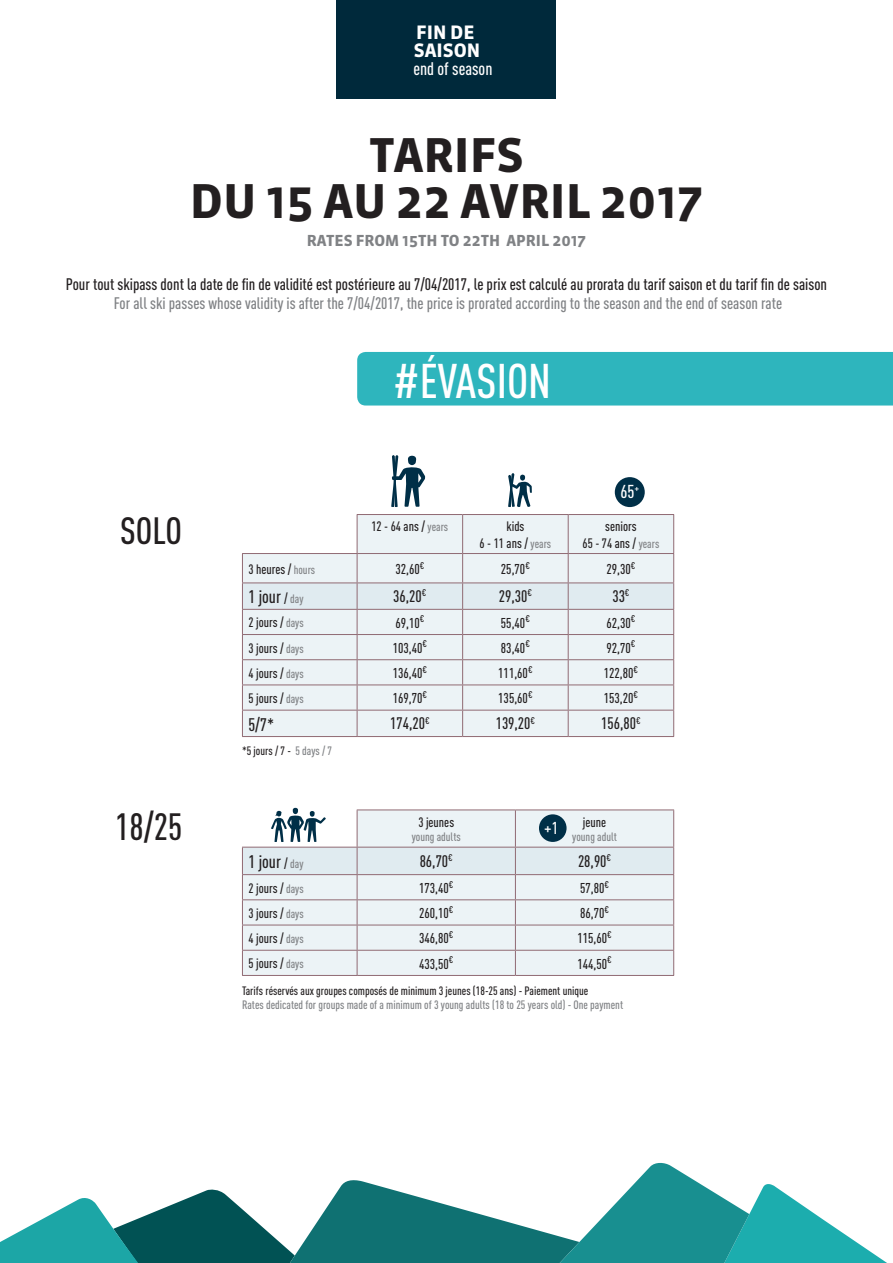
<style>
.page{position:relative;width:893px;height:1263px;background:#fff}
.page>*{position:absolute;margin:0;border:0;box-sizing:border-box;transform-origin:0 0}
.t1{font:500 48px "DIN Cond";color:#fff}
.t2{font:700 46.2px "Sanuk OT";color:#231f20}
.t3{font:500 37.5px "DIN Cond";color:#231f20}
.t4{font:700 18.45px "Sanuk OT";color:#fff}
.t5{font:500 18.45px "DIN Cond";color:#fff}
.t6{font:500 18px "DIN Cond";color:#231f20}
.t7{font:500 18px "DIN Cond";color:#fff}
.t8{font:500 16.95px "DIN Cond";color:#fff}
.t9{font:500 16.5px "DIN Cond";color:#231f20}
.t10{font:500 16.5px "DIN Cond";color:#808285}
.t11{font:700 15.15px "Sanuk OT";color:#808285}
.t12{font:500 14.1px "DIN Cond";color:#231f20}
.t13{font:500 13.5px "DIN Cond";color:#231f20}
.t14{font:500 12px "DIN Cond";color:#808285}
.t15{font:500 12px "DIN Cond";color:#231f20}
.s1{font-size:12px;color:#808285}
.s2{font-size:13.5px}
.s3{color:#808285}
</style>
<div class="page">
<div style="left:356px;top:514px;width:317px;height:39px;background:#ecf3f6"></div>
<hr style="left:673px;top:515px;width:1px;height:38px;background:#906a73">
<hr style="left:357px;top:514px;width:106px;height:1px;background:#906a73">
<hr style="left:357px;top:515px;width:1px;height:38px;background:#906a73">
<hr style="left:463px;top:514px;width:105px;height:1px;background:#906a73">
<hr style="left:462px;top:515px;width:1px;height:38px;background:#906a73">
<hr style="left:568px;top:514px;width:106px;height:1px;background:#906a73">
<hr style="left:568px;top:515px;width:1px;height:38px;background:#906a73">
<hr style="left:242px;top:553px;width:115px;height:1px;background:#906a73">
<hr style="left:357px;top:553px;width:106px;height:1px;background:#906a73">
<hr style="left:463px;top:553px;width:105px;height:1px;background:#906a73">
<hr style="left:568px;top:553px;width:106px;height:1px;background:#906a73">
<svg style="left:242px;top:554px;width:432px;height:182px;background:#e6ebef"></svg>
<hr style="left:242px;top:736px;width:115px;height:1px;background:#906a73">
<hr style="left:357px;top:736px;width:106px;height:1px;background:#906a73">
<hr style="left:463px;top:736px;width:105px;height:1px;background:#906a73">
<hr style="left:568px;top:736px;width:106px;height:1px;background:#906a73">
<hr style="left:242px;top:975px;width:115px;height:1px;background:#906a73">
<hr style="left:357px;top:975px;width:158px;height:1px;background:#906a73">
<hr style="left:515px;top:975px;width:159px;height:1px;background:#906a73">
<div style="left:336px;top:0;width:220px;height:99px;background:#00293b"></div>
<svg style="left:639px;top:1162px;width:52px;height:16px"></svg>
<svg style="left:0;top:1178px;width:887px;height:85px"></svg>
<div style="left:357px;top:352px;width:536px;height:53px;background:#2eb5bd"></div>
<svg style="left:391px;top:455px;width:34px;height:52px"></svg>
<svg style="left:508px;top:473px;width:24px;height:34px"></svg>
<svg style="left:242px;top:808px;width:432px;height:167px;background:#dfe4e8"></svg>
<div style="left:615px;top:477px;width:30px;height:30px;background:#002f47;border-radius:50%"></div>
<p class="t4" style="left:416px;top:20px;width:60px">FIN DE</p>
<p class="t4" style="left:414px;top:39px;width:68px">SAISON</p>
<p class="t7" style="left:413px;top:58px;width:81px">end of season</p>
<p class="t2" style="left:369px;top:126px;width:156px">TARIFS</p>
<p class="t2" style="left:190px;top:172px;width:515px">DU 15 AU 22 AVRIL 2017</p>
<p class="t11" style="left:307px;top:231px;width:281px">RATES FROM 15TH TO 22TH APRIL 2017</p>
<p class="t9" style="left:66px;top:274px;width:763px">Pour tout skipass dont la date de fin de validité est postérieure au 7/04/2017, le prix est calculé au prorata du tarif saison et du tarif fin de saison</p>
<p class="t10" style="left:114px;top:294px;width:670px">For all ski passes whose validity is after the 7/04/2017, the price is prorated according to the season and the end of season rate</p>
<p class="t3" style="left:120px;top:509px;width:63px">SOLO</p>
<p class="t3" style="left:115px;top:804px;width:69px">18/25</p>
<p class="t1" style="left:393px;top:352px;width:160px">#ÉVASION</p>
<p class="t13" style="left:371px;top:518px;width:78px">12 - 64 ans / <span class="s1">years</span></p>
<p class="t13" style="left:506px;top:518px;width:20px">kids</p>
<p class="t13" style="left:480px;top:535px;width:73px">6 - 11 ans / <span class="s1">years</span></p>
<p class="t5" style="left:621px;top:481px;width:20px">65<sup>+</sup></p>
<p class="t13" style="left:605px;top:518px;width:33px">seniors</p>
<p class="t13" style="left:582px;top:535px;width:78px">65 - 74 ans / <span class="s1">years</span></p>
<p class="t13" style="left:248px;top:561px;width:68px">3 heures / <span class="s1">hours</span></p>
<p class="t12" style="left:395px;top:561px;width:30px">32,60<sup>€</sup></p>
<p class="t12" style="left:501px;top:561px;width:30px">25,70<sup>€</sup></p>
<p class="t12" style="left:606px;top:561px;width:30px">29,30<sup>€</sup></p>
<p class="t6" style="left:248px;top:586px;width:57px">1 jour <span class="s2">/</span> <span class="s1">day</span></p>
<p class="t9" style="left:393px;top:586px;width:35px">36,20<sup>€</sup></p>
<p class="t9" style="left:499px;top:586px;width:35px">29,30<sup>€</sup></p>
<p class="t9" style="left:612px;top:586px;width:19px">33<sup>€</sup></p>
<p class="t13" style="left:248px;top:614px;width:57px">2 jours / <span class="s1">days</span></p>
<p class="t12" style="left:395px;top:614px;width:30px">69,10<sup>€</sup></p>
<p class="t12" style="left:501px;top:614px;width:30px">55,40<sup>€</sup></p>
<p class="t12" style="left:606px;top:614px;width:30px">62,30<sup>€</sup></p>
<p class="t13" style="left:248px;top:640px;width:57px">3 jours / <span class="s1">days</span></p>
<p class="t12" style="left:393px;top:640px;width:36px">103,40<sup>€</sup></p>
<p class="t12" style="left:501px;top:640px;width:30px">83,40<sup>€</sup></p>
<p class="t12" style="left:606px;top:640px;width:30px">92,70<sup>€</sup></p>
<p class="t13" style="left:248px;top:665px;width:57px">4 jours / <span class="s1">days</span></p>
<p class="t12" style="left:393px;top:665px;width:36px">136,40<sup>€</sup></p>
<p class="t12" style="left:498px;top:665px;width:36px">111,60<sup>€</sup></p>
<p class="t12" style="left:604px;top:665px;width:36px">122,80<sup>€</sup></p>
<p class="t13" style="left:248px;top:690px;width:57px">5 jours / <span class="s1">days</span></p>
<p class="t12" style="left:393px;top:690px;width:36px">169,70<sup>€</sup></p>
<p class="t12" style="left:498px;top:690px;width:36px">135,60<sup>€</sup></p>
<p class="t12" style="left:604px;top:690px;width:36px">153,20<sup>€</sup></p>
<p class="t6" style="left:248px;top:713px;width:27px">5/7*</p>
<p class="t9" style="left:390px;top:713px;width:41px">174,20<sup>€</sup></p>
<p class="t9" style="left:496px;top:713px;width:41px">139,20<sup>€</sup></p>
<p class="t9" style="left:601px;top:713px;width:41px">156,80<sup>€</sup></p>
<p class="t15" style="left:242px;top:743px;width:92px">*5 jours / 7 - <span class="s3">5 days / 7</span></p>
<p class="t13" style="left:418px;top:814px;width:37px">3 jeunes</p>
<p class="t14" style="left:412px;top:830px;width:51px">young adults</p>
<p class="t8" style="left:544px;top:818px;width:16px">+1</p>
<p class="t13" style="left:583px;top:814px;width:25px">jeune</p>
<p class="t14" style="left:572px;top:830px;width:46px">young adult</p>
<p class="t6" style="left:248px;top:851px;width:57px">1 jour <span class="s2">/</span> <span class="s1">day</span></p>
<p class="t9" style="left:420px;top:851px;width:35px">86,70<sup>€</sup></p>
<p class="t9" style="left:578px;top:851px;width:35px">28,90<sup>€</sup></p>
<p class="t13" style="left:248px;top:880px;width:57px">2 jours / <span class="s1">days</span></p>
<p class="t12" style="left:419px;top:880px;width:36px">173,40<sup>€</sup></p>
<p class="t12" style="left:580px;top:880px;width:30px">57,80<sup>€</sup></p>
<p class="t13" style="left:248px;top:905px;width:57px">3 jours / <span class="s1">days</span></p>
<p class="t12" style="left:419px;top:905px;width:36px">260,10<sup>€</sup></p>
<p class="t12" style="left:580px;top:905px;width:30px">86,70<sup>€</sup></p>
<p class="t13" style="left:248px;top:930px;width:57px">4 jours / <span class="s1">days</span></p>
<p class="t12" style="left:419px;top:930px;width:36px">346,80<sup>€</sup></p>
<p class="t12" style="left:577px;top:930px;width:36px">115,60<sup>€</sup></p>
<p class="t13" style="left:248px;top:955px;width:57px">5 jours / <span class="s1">days</span></p>
<p class="t12" style="left:419px;top:955px;width:36px">433,50<sup>€</sup></p>
<p class="t12" style="left:577px;top:955px;width:36px">144,50<sup>€</sup></p>
<p class="t15" style="left:242px;top:983px;width:348px">Tarifs réservés aux groupes composés de minimum 3 jeunes (18-25 ans) - Paiement unique</p>
<p class="t14" style="left:242px;top:997px;width:383px">Rates dedicated for groups made of a minimum of 3 young adults (18 to 25 years old) - One payment</p>
</div>
